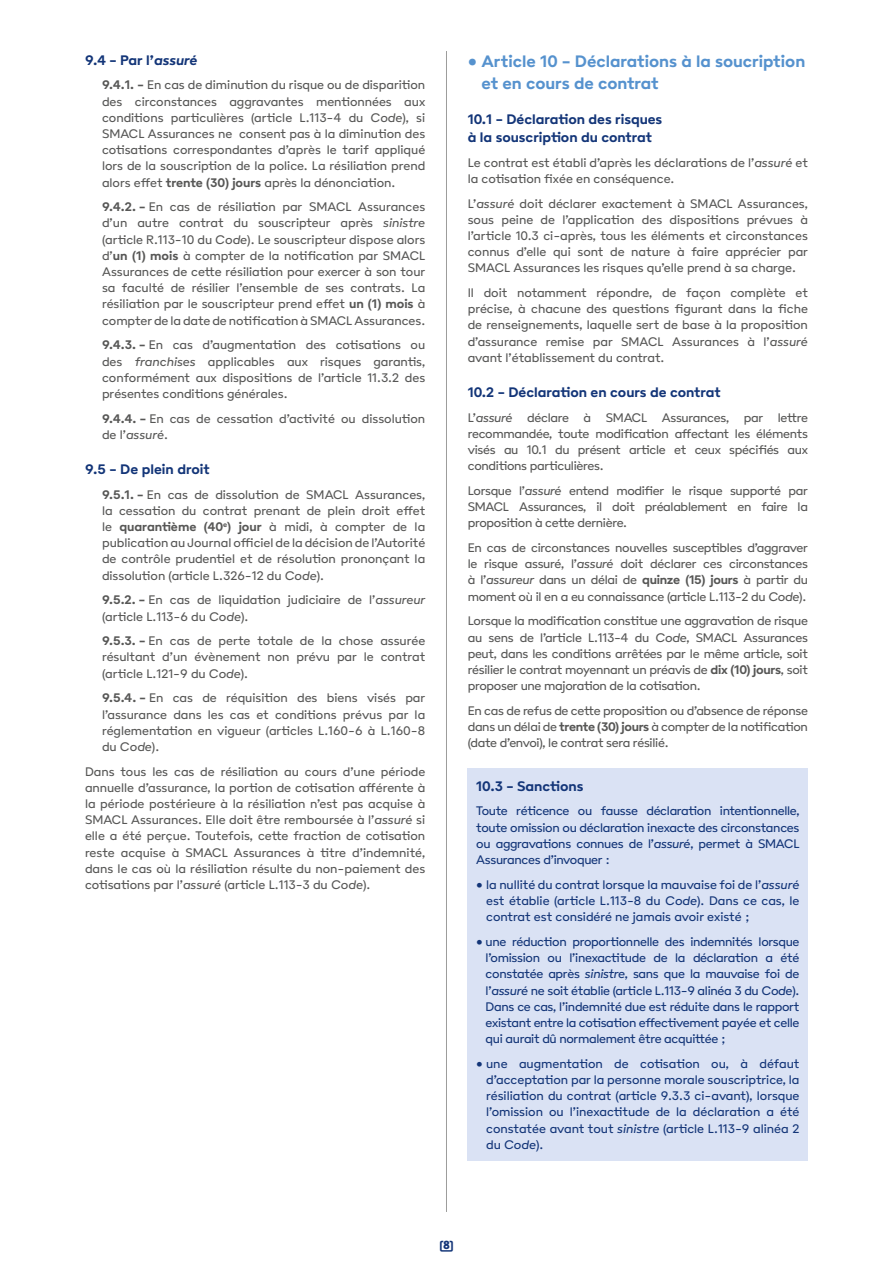
<style>
.page{position:relative;width:893px;height:1263px;background:#fff}
.page>*{position:absolute;margin:0;border:0;box-sizing:border-box;transform-origin:0 0}
.t1{font:700 18px/21.6px "Poligon";color:#5692ce}
.t2{font:700 15px/18px "Poligon";color:#133578}
.t3{font:13.5px/16.2px "Poligon";color:#575756;text-align:justify}
.t4{font:13.5px/16.2px "Poligon";letter-spacing:-.02em;color:#133578;text-align:justify}
.t5{font:12px "Poligon Black Link";color:#133578}
.s1{font-style:italic}
.s2{font-weight:700}
</style>
<div class="page">
<hr style="left:446px;top:51px;width:1px;height:1161px;background:#9d9d9c">
<div style="left:468px;top:769px;width:340px;height:34px;background:#dae2f4"></div>
<div style="left:468px;top:795px;width:340px;height:81px;background:#dae2f4"></div>
<div style="left:468px;top:868px;width:340px;height:65px;background:#dae2f4"></div>
<div style="left:468px;top:925px;width:340px;height:130px;background:#dae2f4"></div>
<div style="left:468px;top:1047px;width:340px;height:113px;background:#dae2f4"></div>
<p class="t2" style="left:85px;top:50px;width:114px">9.4 - Par l’<span class="s1">assuré</span></p>
<p class="t3" style="left:102px;top:77px;width:325px"><span class="s2">9.4.1. -</span> En cas de diminution du risque ou de disparition des circonstances aggravantes mentionnées aux conditions particulières (article L.113-4 du <span class="s1">Code</span>), si SMACL Assurances ne consent pas à la diminution des cotisations correspondantes d’après le tarif appliqué lors de la souscription de la police. La résiliation prend alors effet <span class="s2">trente (30) jours</span> après la dénonciation.</p>
<p class="t3" style="left:102px;top:199px;width:325px"><span class="s2">9.4.2. -</span> En cas de résiliation par SMACL Assurances d’un autre contrat du souscripteur après <span class="s1">sinistre </span>(article R.113-10 du <span class="s1">Code</span>). Le souscripteur dispose alors d’<span class="s2">un (1) mois</span> à compter de la notification par SMACL Assurances de cette résiliation pour exercer à son tour sa faculté de résilier l’ensemble de ses contrats. La résiliation par le souscripteur prend effet <span class="s2">un (1) mois</span> à compter de la date de notification à SMACL Assurances.</p>
<p class="t3" style="left:102px;top:337px;width:325px"><span class="s2">9.4.3. -</span> En cas d’augmentation des cotisations ou des <span class="s1">franchises</span> applicables aux risques garantis, conformément aux dispositions de l’article 11.3.2 des présentes conditions générales.</p>
<p class="t3" style="left:102px;top:410px;width:325px"><span class="s2">9.4.4. -</span> En cas de cessation d’activité ou dissolution de l’<span class="s1">assuré</span>.</p>
<p class="t2" style="left:85px;top:460px;width:126px">9.5 - De plein droit</p>
<p class="t3" style="left:102px;top:486px;width:325px"><span class="s2">9.5.1. -</span> En cas de dissolution de SMACL Assurances, la cessation du contrat prenant de plein droit effet le <span class="s2">quarantième (40</span><sup>e</sup><span class="s2">) jour</span> à midi, à compter de la publication au Journal officiel de la décision de l’Autorité de contrôle prudentiel et de résolution prononçant la dissolution (article L.326-12 du <span class="s1">Code</span>).</p>
<p class="t3" style="left:102px;top:592px;width:325px"><span class="s2">9.5.2. -</span> En cas de liquidation judiciaire de l’<span class="s1">assureur </span>(article L.113-6 du <span class="s1">Code</span>).</p>
<p class="t3" style="left:102px;top:632px;width:325px"><span class="s2">9.5.3. -</span> En cas de perte totale de la chose assurée résultant d’un évènement non prévu par le contrat (article L.121-9 du <span class="s1">Code</span>).</p>
<p class="t3" style="left:102px;top:690px;width:325px"><span class="s2">9.5.4. -</span> En cas de réquisition des biens visés par l’assurance dans les cas et conditions prévus par la réglementation en vigueur (articles L.160-6 à L.160-8 du <span class="s1">Code</span>).</p>
<p class="t3" style="left:85px;top:763px;width:342px">Dans tous les cas de résiliation au cours d’une période annuelle d’assurance, la portion de cotisation afférente à la période postérieure à la résiliation n’est pas acquise à SMACL Assurances. Elle doit être remboursée à l’<span class="s1">assuré</span> si elle a été perçue. Toutefois, cette fraction de cotisation reste acquise à SMACL Assurances à titre d’indemnité, dans le cas où la résiliation résulte du non-paiement des cotisations par l’<span class="s1">assuré</span> (article L.113-3 du <span class="s1">Code</span>).</p>
<h1 class="t1" style="left:481px;top:50px;width:325px;text-indent:-14px">• Article 10 - Déclarations à la soucription et en cours de contrat</h1>
<p class="t2" style="left:468px;top:110px;width:196px">10.1 - Déclaration des risques à la souscription du contrat</p>
<p class="t3" style="left:468px;top:154px;width:342px">Le contrat est établi d’après les déclarations de l’<span class="s1">assuré</span> et la cotisation fixée en conséquence.</p>
<p class="t3" style="left:468px;top:195px;width:342px">L’<span class="s1">assuré</span> doit déclarer exactement à SMACL Assurances, sous peine de l’application des dispositions prévues à l’article 10.3 ci-après, tous les éléments et circonstances connus d’elle qui sont de nature à faire apprécier par SMACL Assurances les risques qu’elle prend à sa charge.</p>
<p class="t3" style="left:468px;top:284px;width:342px">Il doit notamment répondre, de façon complète et précise, à chacune des questions figurant dans la fiche de renseignements, laquelle sert de base à la proposition d’assurance remise par SMACL Assurances à l’<span class="s1">assuré </span>avant l’établissement du contrat.</p>
<p class="t2" style="left:468px;top:383px;width:255px">10.2 - Déclaration en cours de contrat</p>
<p class="t3" style="left:468px;top:409px;width:342px">L’<span class="s1">assuré</span> déclare à SMACL Assurances, par lettre recommandée, toute modification affectant les éléments visés au 10.1 du présent article et ceux spécifiés aux conditions particulières.</p>
<p class="t3" style="left:468px;top:482px;width:342px">Lorsque l’<span class="s1">assuré</span> entend modifier le risque supporté par SMACL Assurances, il doit préalablement en faire la proposition à cette dernière.</p>
<p class="t3" style="left:468px;top:539px;width:342px">En cas de circonstances nouvelles susceptibles d’aggraver le risque assuré, l’<span class="s1">assuré</span> doit déclarer ces circonstances à l’<span class="s1">assureur</span> dans un délai de <span class="s2">quinze (15) jours</span> à partir du moment où il en a eu connaissance (article L.113-2 du <span class="s1">Code</span>).</p>
<p class="t3" style="left:468px;top:613px;width:342px">Lorsque la modification constitue une aggravation de risque au sens de l’article L.113-4 du <span class="s1">Code</span>, SMACL Assurances peut, dans les conditions arrêtées par le même article, soit résilier le contrat moyennant un préavis de <span class="s2">dix (10) jours</span>, soit proposer une majoration de la cotisation.</p>
<p class="t3" style="left:468px;top:702px;width:342px">En cas de refus de cette proposition ou d’absence de réponse dans un délai de <span class="s2">trente (30) jours</span> à compter de la notification (date d’envoi), le contrat sera résilié.</p>
<p class="t2" style="left:476px;top:776px;width:109px">10.3 - Sanctions</p>
<p class="t4" style="left:476px;top:803px;width:325px">Toute réticence ou fausse déclaration intentionnelle, toute omission ou déclaration inexacte des circonstances ou aggravations connues de l’<span class="s1">assuré</span>, permet à SMACL Assurances d’invoquer :</p>
<p class="t4" style="left:486px;top:876px;width:315px;text-indent:-10px">• la nullité du contrat lorsque la mauvaise foi de l’<span class="s1">assuré </span>est établie (article L.113-8 du <span class="s1">Code</span>). Dans ce cas, le contrat est considéré ne jamais avoir existé ;</p>
<p class="t4" style="left:486px;top:933px;width:315px;text-indent:-9px">• une réduction proportionnelle des indemnités lorsque l’omission ou l’inexactitude de la déclaration a été constatée après <span class="s1">sinistre</span>, sans que la mauvaise foi de l’<span class="s1">assuré</span> ne soit établie (article L.113-9 alinéa 3 du <span class="s1">Code</span>).<br>Dans ce cas, l’indemnité due est réduite dans le rapport existant entre la cotisation effectivement payée et celle qui aurait dû normalement être acquittée ;</p>
<p class="t4" style="left:486px;top:1055px;width:315px;text-indent:-10px">• une augmentation de cotisation ou, à défaut d’acceptation par la personne morale souscriptrice, la résiliation du contrat (article 9.3.3 ci-avant), lorsque l’omission ou l’inexactitude de la déclaration a été constatée avant tout <span class="s1">sinistre</span> (article L.113-9 alinéa 2 du <span class="s1">Code</span>).</p>
<p class="t5" style="left:439px;top:1237px;width:16px">8</p>
</div>
